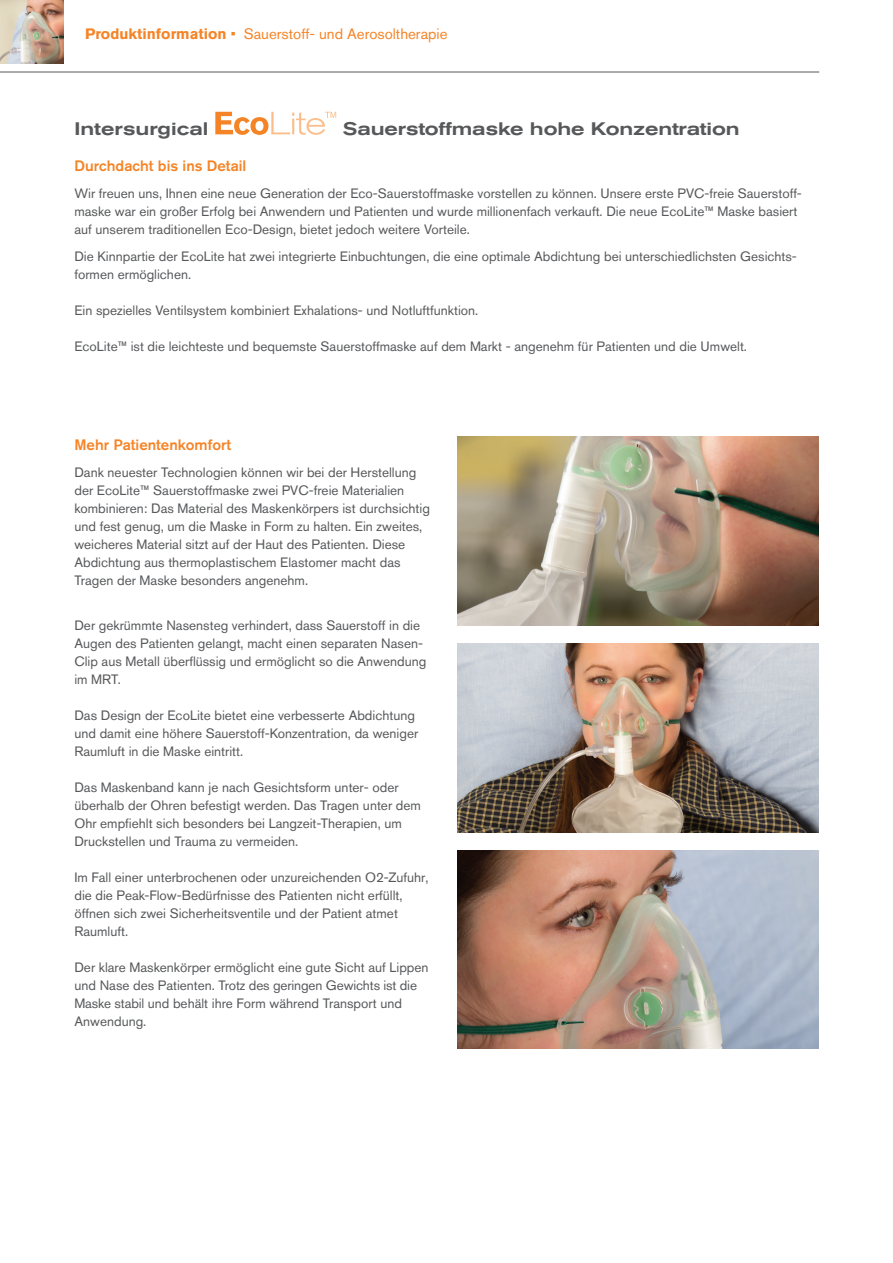
<style>
.page{position:relative;width:893px;height:1263px;background:#fff}
.page>*{position:absolute;margin:0;border:0;box-sizing:border-box;transform-origin:0 0}
.t1{font:500 expanded 18px "Akzidenz Grotesk BQ";letter-spacing:-.01em;color:#57585a}
.t2{font:15px "Akzidenz Grotesk BQ";color:#f58427}
.t3{font:500 15px "Akzidenz Grotesk BQ";color:#f58427}
.t4{font:13.5px/18px "Akzidenz Grotesk BQ";color:#57585a}
.s1{font-weight:700}
</style>
<div class="page">
<hr style="left:0;top:72px;width:819px;height:1px;background:#57585a">
<img style="left:457px;top:851px;width:362px;height:198px">
<img style="left:457px;top:437px;width:362px;height:189px">
<img style="left:457px;top:644px;width:362px;height:189px">
<img style="left:0;top:0;width:63px;height:63px">
<svg style="left:215px;top:112px;width:121px;height:23px"></svg>
<p class="t2" style="left:85px;top:25px;width:364px"><span class="s1">Produktinformation</span> • Sauerstoff- und Aerosoltherapie</p>
<h1 class="t1" style="left:74px;top:118px;width:136px">Intersurgical</h1>
<h1 class="t1" style="left:343px;top:118px;width:398px">Sauerstoffmaske hohe Konzentration</h1>
<p class="t3" style="left:74px;top:157px;width:173px">Durchdacht bis ins Detail</p>
<p class="t4" style="left:74px;top:184px;width:729px">Wir freuen uns, Ihnen eine neue Generation der Eco-Sauerstoffmaske vorstellen zu können. Unsere erste PVC-freie Sauerstoff&shy;maske war ein großer Erfolg bei Anwendern und Patienten und wurde millionenfach verkauft. Die neue EcoLite™ Maske basiert auf unserem traditionellen Eco-Design, bietet jedoch weitere Vorteile.</p>
<p class="t4" style="left:74px;top:247px;width:724px">Die Kinnpartie der EcoLite hat zwei integrierte Einbuchtungen, die eine optimale Abdichtung bei unterschiedlichsten Gesichts&shy;formen ermöglichen.</p>
<p class="t4" style="left:74px;top:301px;width:405px">Ein spezielles Ventilsystem kombiniert Exhalations- und Notluftfunktion.</p>
<p class="t4" style="left:74px;top:337px;width:674px">EcoLite™ ist die leichteste und bequemste Sauerstoffmaske auf dem Markt - angenehm für Patienten und die Umwelt.</p>
<p class="t3" style="left:74px;top:436px;width:158px">Mehr Patientenkomfort</p>
<p class="t4" style="left:74px;top:463px;width:357px">Dank neuester Technologien können wir bei der Herstellung der EcoLite™ Sauerstoffmaske zwei PVC-freie Materialien kombinieren: Das Material des Maskenkörpers ist durchsichtig und fest genug, um die Maske in Form zu halten. Ein zweites, weicheres Material sitzt auf der Haut des Patienten. Diese Abdichtung aus thermoplastischem Elastomer macht das Tragen der Maske besonders angenehm.</p>
<p class="t4" style="left:74px;top:616px;width:354px">Der gekrümmte Nasensteg verhindert, dass Sauerstoff in die Augen des Patienten gelangt, macht einen separaten Nasen-Clip aus Metall überflüssig und ermöglicht so die Anwendung im MRT.</p>
<p class="t4" style="left:74px;top:706px;width:345px">Das Design der EcoLite bietet eine verbesserte Abdichtung und damit eine höhere Sauerstoff-Konzentration, da weniger<br>Raumluft in die Maske eintritt.</p>
<p class="t4" style="left:74px;top:778px;width:348px">Das Maskenband kann je nach Gesichtsform unter- oder überhalb der Ohren befestigt werden. Das Tragen unter dem Ohr empfiehlt sich besonders bei Langzeit-Therapien, um Druckstellen und Trauma zu vermeiden.</p>
<p class="t4" style="left:74px;top:868px;width:356px">Im Fall einer unterbrochenen oder unzureichenden O2-Zufuhr, die die Peak-Flow-Bedürfnisse des Patienten nicht erfüllt, öffnen sich zwei Sicherheitsventile und der Patient atmet Raumluft.</p>
<p class="t4" style="left:74px;top:958px;width:356px">Der klare Maskenkörper ermöglicht eine gute Sicht auf Lippen und Nase des Patienten. Trotz des geringen Gewichts ist die Maske stabil und behält ihre Form während Transport und Anwendung.</p>
</div>
